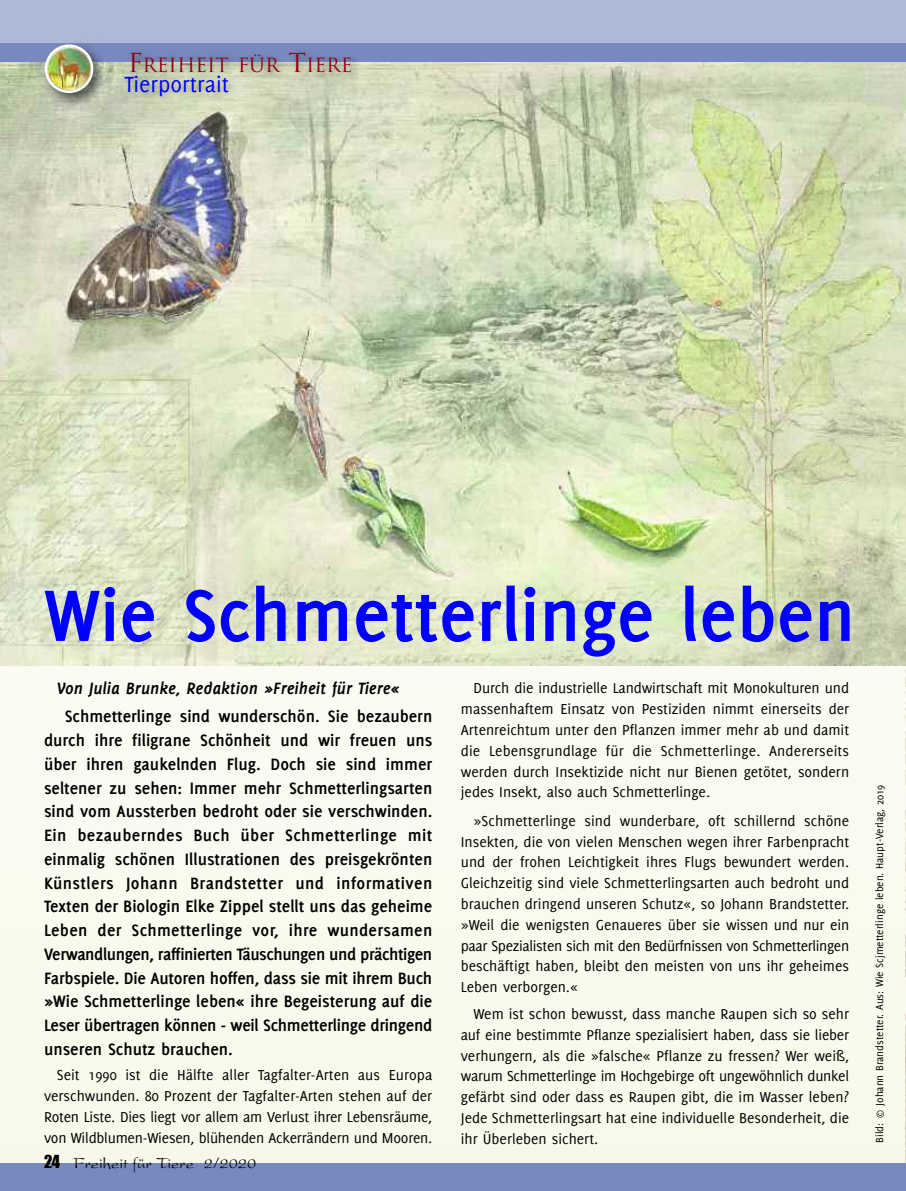
<style>
.page{position:relative;width:906px;height:1191px;background:#fff}
.page>*{position:absolute;margin:0;border:0;box-sizing:border-box;transform-origin:0 0}
.t1{font:700 79.5px "Delicious";color:#00f}
.t2{font:24px "Delicious";color:#00f}
.t3{font:19.2px "Trajan";color:#8c0013}
.t4{font:700 18px/23.7px "Delicious";letter-spacing:-.015em;color:#000;text-align:justify}
.t5{font:italic 700 18px "Delicious";color:#000}
.t6{font:16.5px "President";color:#000}
.t7{font:15.75px/20.9px "Delicious";color:#000;text-align:justify}
.t8{font:11.25px "Delicious";color:#000}
.s1{font-size:25.5px}
.s2{font-family:"Impact"}
</style>
<div class="page">
<div style="left:0;top:55px;width:906px;height:1135px;background:#fafaef"></div>
<img style="left:905px;top:665px;width:1px;height:356px">
<img style="left:0;top:61px;width:905px;height:604px">
<div style="left:0;top:1163px;width:906px;height:28px;background:#7889bd"></div>
<div style="left:0;top:0;width:906px;height:44px;background:#aeb8d7"></div>
<div style="left:0;top:43px;width:906px;height:18px;background:#7889bd"></div>
<img style="left:38px;top:108px;width:75px;height:5px">
<img style="left:28px;top:44px;width:328px;height:64px">
<img style="left:114px;top:61px;width:597px;height:67px">
<p class="t3" style="left:128px;top:54px;width:226px"><span class="s1">F</span>REIHEIT FÜR <span class="s1">T</span>IERE</p>
<h2 class="t2" style="left:124px;top:75px;width:106px">Tierportrait</h2>
<h1 class="t1" style="left:44px;top:585px;width:813px">Wie Schmetterlinge leben</h1>
<p class="t5" style="left:57px;top:681px;width:344px">Von Julia Brunke, Redaktion »Freiheit für Tiere«</p>
<p class="t4" style="left:44px;top:705px;width:390px;text-indent:21px">Schmetterlinge sind wunderschön. Sie bezaubern durch ihre filigrane Schönheit und wir freuen uns über ihren gaukelnden Flug. Doch sie sind immer seltener zu sehen: Immer mehr Schmetterlingsarten sind vom Aussterben bedroht oder sie verschwinden.<br>Ein bezauberndes Buch über Schmetterlinge mit einmalig schönen Illustrationen des preisgekrönten Künstlers Johann Brandstetter und informativen Texten der Biologin Elke Zippel stellt uns das geheime Leben der Schmetterlinge vor, ihre wundersamen Verwandlungen, raffinierten Täuschungen und prächtigen Farbspiele. Die Autoren hoffen, dass sie mit ihrem Buch »Wie Schmetterlinge leben« ihre Begeisterung auf die Leser übertragen können - weil Schmetterlinge dringend unseren Schutz brauchen.</p>
<p class="t7" style="left:44px;top:1065px;width:390px;text-indent:13px">Seit 1990 ist die Hälfte aller Tagfalter-Arten aus Europa verschwunden. 80 Prozent der Tagfalter-Arten stehen auf der Roten Liste. Dies liegt vor allem am Verlust ihrer Lebensräume, von Wildblumen-Wiesen, blühenden Ackerrändern und Mooren.</p>
<p class="t6" style="left:44px;top:1158px;width:214px"><span class="s2">24</span> Freiheit für Tiere 2/2020</p>
<p class="t7" style="left:461px;top:679px;width:390px;text-indent:13px">Durch die industrielle Landwirtschaft mit Monokulturen und massenhaftem Einsatz von Pestiziden nimmt einerseits der Artenreichtum unter den Pflanzen immer mehr ab und damit die Lebensgrundlage für die Schmetterlinge. Andererseits werden durch Insektizide nicht nur Bienen getötet, sondern jedes Insekt, also auch Schmetterlinge.</p>
<p class="t7" style="left:461px;top:811px;width:390px;text-indent:13px">»Schmetterlinge sind wunderbare, oft schillernd schöne Insekten, die von vielen Menschen wegen ihrer Farbenpracht und der frohen Leichtigkeit ihres Flugs bewundert werden.<br>Gleichzeitig sind viele Schmetterlingsarten auch bedroht und brauchen dringend unseren Schutz«, so Johann Brandstetter. »Weil die wenigsten Genaueres über sie wissen und nur ein paar Spezialisten sich mit den Bedürfnissen von Schmetterlingen beschäftigt haben, bleibt den meisten von uns ihr geheimes Leben verborgen.«</p>
<p class="t7" style="left:461px;top:1004px;width:390px;text-indent:13px">Wem ist schon bewusst, dass manche Raupen sich so sehr auf eine bestimmte Pflanze spezialisiert haben, dass sie lieber verhungern, als die »falsche« Pflanze zu fressen? Wer weiß, warum Schmetterlinge im Hochgebirge oft ungewöhnlich dunkel gefärbt sind oder dass es Raupen gibt, die im Wasser leben?<br>Jede Schmetterlingsart hat eine individuelle Besonderheit, die ihr Überleben sichert.</p>
<p class="t8" style="left:875px;top:1142px;width:359px;rotate:-90deg">Bild: © Johann Brandstetter. Aus: Wie Scjmetterlinge leben. Haupt-Verlag, 2019</p>
</div>
